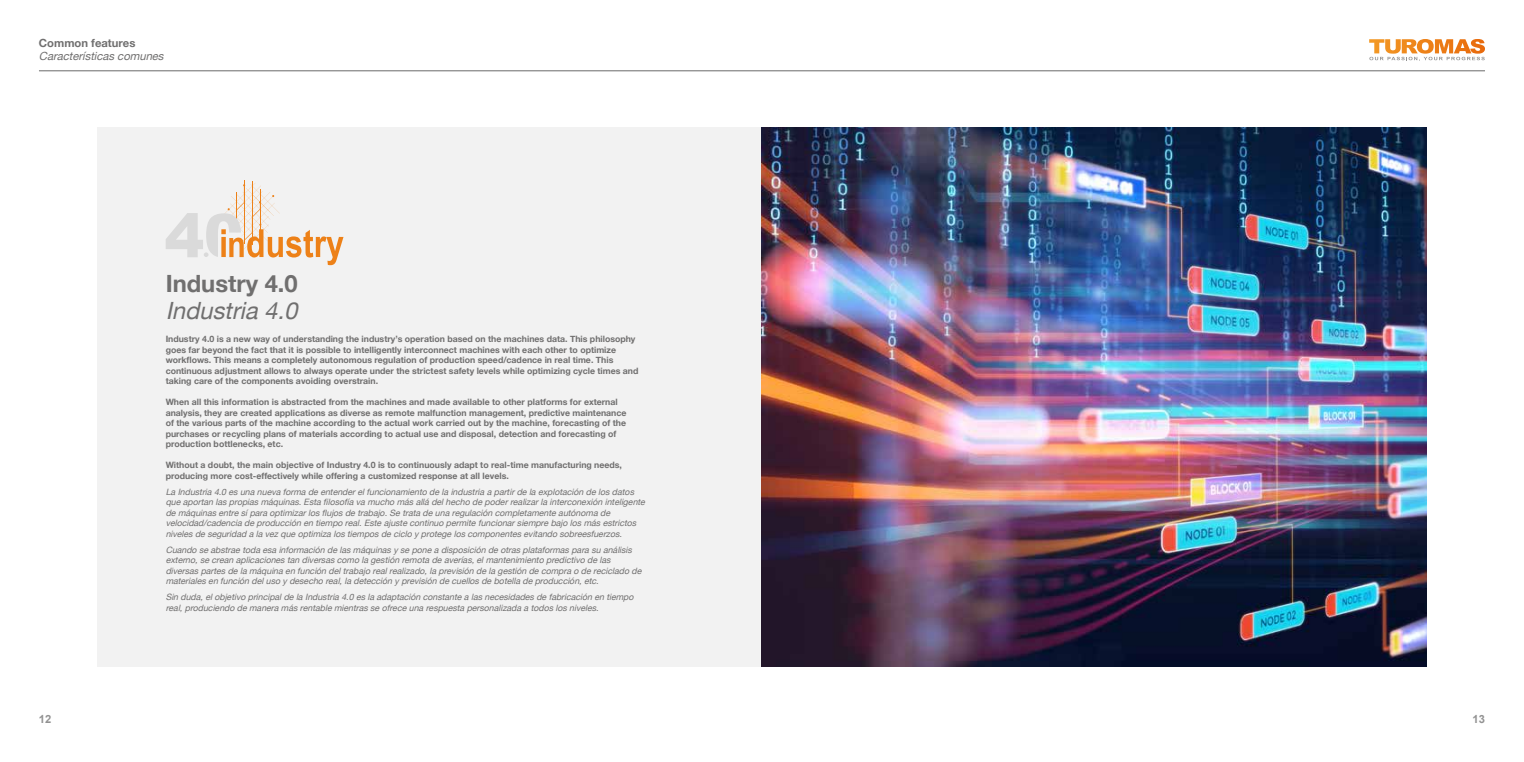
<style>
.page{position:relative;width:1524px;height:762px;background:#fff}
.page>*{position:absolute;margin:0;border:0;box-sizing:border-box;transform-origin:0 0}
.t1{font:italic 23.75px "Helvetica Neue";color:#706f6f}
.t2{font:700 23.75px "Helvetica Neue";color:#706f6f}
.t3{font:italic 11.25px "Helvetica Neue";color:#706f6f}
.t4{font:700 11.25px "Helvetica Neue";color:#706f6f}
.t5{font:700 11.25px "Arial";color:#929292}
.t6{font:italic 8.75px/10.5px "Helvetica Neue";color:#706f6f}
.t7{font:700 8.75px/10.5px "Helvetica Neue";color:#706f6f}
</style>
<div class="page">
<div style="left:97px;top:127px;width:665px;height:540px;background:#f2f2f2"></div>
<hr style="left:244px;top:181px;width:1px;height:63px;background:#ed8118">
<hr style="left:252px;top:182px;width:1px;height:63px;background:#ed8118">
<svg style="left:166px;top:183px;width:177px;height:82px"></svg>
<img style="left:762px;top:127px;width:665px;height:540px">
<svg style="left:1369px;top:39px;width:116px;height:22px"></svg>
<hr style="left:39px;top:70px;width:1446px;height:1px;background:#929292">
<p class="t4" style="left:39px;top:36px;width:98px">Common features</p>
<p class="t3" style="left:39px;top:50px;width:129px">Características comunes</p>
<p class="t5" style="left:39px;top:711px;width:14px">12</p>
<h1 class="t2" style="left:166px;top:269px;width:133px">Industry 4.0</h1>
<h1 class="t1" style="left:166px;top:296px;width:139px">Industria 4.0</h1>
<p class="t7" style="left:166px;top:334px;width:474px">Industry 4.0 is a new way of understanding the industry’s operation based on the machines data. This philosophy goes far beyond the fact that it is possible to intelligently interconnect machines with each other to optimize workflows. This means a completely autonomous regulation of production speed/cadence in real time. This continuous adjustment allows to always operate under the strictest safety levels while optimizing cycle times and taking care of the components avoiding overstrain.</p>
<p class="t7" style="left:166px;top:397px;width:462px">When all this information is abstracted from the machines and made available to other platforms for external analysis, they are created applications as diverse as remote malfunction management, predictive maintenance of the various parts of the machine according to the actual work carried out by the machine, forecasting of the purchases or recycling plans of materials according to actual use and disposal, detection and forecasting of production bottlenecks, etc.</p>
<p class="t7" style="left:166px;top:460px;width:458px">Without a doubt, the main objective of Industry 4.0 is to continuously adapt to real-time manufacturing needs, producing more cost-effectively while offering a customized response at all levels.</p>
<p class="t6" style="left:166px;top:486px;width:483px">La Industria 4.0 es una nueva forma de entenderelfuncionamiento de la industria a partirde la explotación de los datos que aportan las propias máquinas.Esta filosofía va mucho más allá delhecho de poderrealizarla interconexión inteligente de máquinas entre sípara optimizarlos flujos de trabajo.Se trata de una regulación completamente autónoma de velocidad/cadencia de producción en tiempo real.Este ajuste continuo permite funcionarsiempre bajo los más estrictos niveles de seguridad a la vez que optimiza los tiempos de ciclo y protege los componentes evitando sobreesfuerzos.</p>
<p class="t6" style="left:166px;top:544px;width:479px">Cuando se abstrae toda esa información de las máquinas y se pone a disposición de otras plataformas para su análisis externo,se crean aplicaciones tan diversas como la gestión remota de averías,elmantenimiento predictivo de las diversas partes de la máquina en función deltrabajo realrealizado,la previsión de la gestión de compra o de reciclado de materiales en función deluso y desecho real,la detección y previsión de cuellos de botella de producción,etc.</p>
<p class="t6" style="left:166px;top:592px;width:471px">Sin duda,elobjetivo principalde la Industria 4.0 es la adaptación constante a las necesidades de fabricación en tiempo real,produciendo de manera más rentable mientras se ofrece una respuesta personalizada a todos los niveles.</p>
<p class="t5" style="left:1472px;top:711px;width:14px">13</p>
</div>
